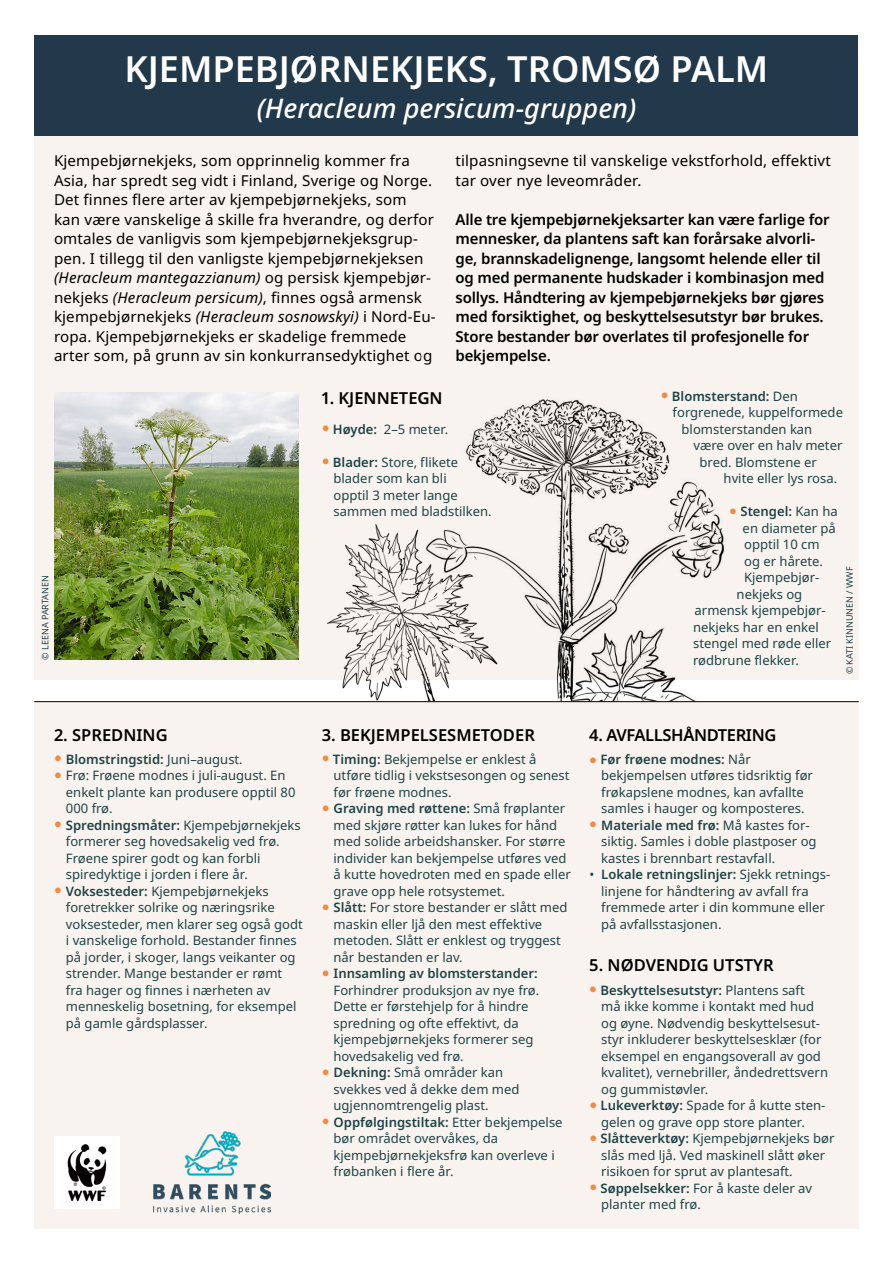
<style>
.page{position:relative;width:893px;height:1263px;background:#fff}
.page>*{position:absolute;margin:0;border:0;box-sizing:border-box;transform-origin:0 0}
.t1{font:600 36px "Noto Sans";color:#fff}
.t2{font:italic 500 27px "Noto Sans";color:#fff}
.t3{font:600 16.5px "Noto Sans";color:#000}
.t4{font:600 16.5px "Noto Sans";letter-spacing:-.025em;color:#000}
.t5{font:15px/19.5px "Noto Sans";letter-spacing:.01em;color:#000}
.t6{font:600 15px/19.5px "Noto Sans";letter-spacing:-.01em;color:#000}
.t7{font:13.05px/16.5px "Noto Sans";color:#1f4348}
.t8{font:600 13.05px "Noto Sans";color:#1f4348}
.t9{font:9px "Noto Sans";color:#1f4348}
.s1{font-style:italic}
.s2{font-family:"Georgia";color:#f28b40}
.s3{font-weight:600}
.s4{font-family:"Georgia";font-weight:400;color:#f28b40}
.s5{font-weight:400}
</style>
<div class="page">
<div style="left:34px;top:55px;width:825px;height:625px;background:#f8f3ee"></div>
<div style="left:34px;top:702px;width:825px;height:526px;background:#f8f3ee"></div>
<div style="left:35px;top:35px;width:823px;height:101px;background:#21394b"></div>
<img style="left:55px;top:1136px;width:64px;height:73px">
<img style="left:153px;top:1131px;width:117px;height:83px">
<img style="left:55px;top:392px;width:244px;height:267px">
<hr style="left:34px;top:701px;width:825px;height:1px;background:#000">
<img style="left:466px;top:399px;width:258px;height:302px">
<img style="left:319px;top:508px;width:204px;height:194px">
<h1 class="t1" style="left:125px;top:43px;width:645px">KJEMPEBJØRNEKJEKS, TROMSØ PALM</h1>
<h2 class="t2" style="left:257px;top:97px;width:381px">(Heracleum persicum-gruppen)</h2>
<p class="t5" style="left:54px;top:152px;width:383px">Kjempebjørnekjeks, som opprinnelig kommer fra Asia, har spredt seg vidt i Finland, Sverige og Norge.<br>Det finnes flere arter av kjempebjørnekjeks, som kan være vanskelige å skille fra hverandre, og derfor omtales de vanligvis som kjempebjørnekjeksgrup&shy;pen. I tillegg til den vanligste kjempebjørnekjeksen <span class="s1">(Heracleum mantegazzianum)</span> og persisk kjempebjør&shy;nekjeks <span class="s1">(Heracleum persicum)</span>, finnes også armensk kjempebjørnekjeks <span class="s1">(Heracleum sosnowskyi)</span> i Nord-Eu&shy;ropa. Kjempebjørnekjeks er skadelige fremmede arter som, på grunn av sin konkurransedyktighet og</p>
<p class="t5" style="left:455px;top:152px;width:377px">tilpasningsevne til vanskelige vekstforhold, effektivt tar over nye leveområder.</p>
<p class="t6" style="left:455px;top:210px;width:376px">Alle tre kjempebjørnekjeksarter kan være farlige for mennesker, da plantens saft kan forårsake alvorli&shy;ge, brannskadelignenge, langsomt helende eller til og med permanente hudskader i kombinasjon med sollys. Håndtering av kjempebjørnekjeks bør gjøres med forsiktighet, og beskyttelsesutstyr bør brukes.<br>Store bestander bør overlates til profesjonelle for bekjempelse.</p>
<p class="t9" style="left:41px;top:660px;width:86px;rotate:-90deg">© LEENA PARTANEN</p>
<p class="t3" style="left:322px;top:386px;width:122px">1. KJENNETEGN</p>
<p class="t7" style="left:322px;top:421px;width:128px"><span class="s2">●</span> <span class="s3">Høyde:</span> 2–5 meter.</p>
<p class="t7" style="left:334px;top:454px;width:160px;text-indent:-12px"><span class="s2">●</span> <span class="s3">Blader:</span> Store, flikete blader som kan bli<br>opptil 3 meter lange sammen med bladstilken.</p>
<p class="t8" style="left:661px;top:387px;width:139px"><span class="s4">●</span> Blomsterstand: <span class="s5">Den</span></p>
<p class="t7" style="left:673px;top:405px;width:172px">forgrenede, kuppelformede</p>
<p class="t7" style="left:682px;top:421px;width:132px">blomsterstanden kan</p>
<p class="t7" style="left:694px;top:438px;width:150px">være over en halv meter</p>
<p class="t7" style="left:700px;top:454px;width:119px">bred. Blomstene er</p>
<p class="t7" style="left:724px;top:471px;width:115px">hvite eller lys rosa.</p>
<p class="t8" style="left:729px;top:502px;width:110px"><span class="s4">●</span> Stengel: <span class="s5">Kan ha</span></p>
<p class="t7" style="left:743px;top:520px;width:95px">en diameter på</p>
<p class="t7" style="left:744px;top:537px;width:77px">opptil 10 cm</p>
<p class="t7" style="left:744px;top:553px;width:80px">og er hårete.</p>
<p class="t7" style="left:744px;top:570px;width:77px">Kjempebjør-</p>
<p class="t7" style="left:737px;top:586px;width:67px">nekjeks og</p>
<p class="t7" style="left:695px;top:603px;width:133px">armensk kjempebjør-</p>
<p class="t7" style="left:693px;top:619px;width:127px">nekjeks har en enkel</p>
<p class="t7" style="left:693px;top:636px;width:140px">stengel med røde eller</p>
<p class="t7" style="left:693px;top:652px;width:107px">rødbrune flekker.</p>
<p class="t9" style="left:845px;top:674px;width:109px;rotate:-90deg">© KATI KINNUNEN / WWF</p>
<p class="t3" style="left:54px;top:723px;width:115px">2. SPREDNING</p>
<p class="t8" style="left:54px;top:750px;width:190px"><span class="s4">●</span> Blomstringstid: <span class="s5">Juni–august.</span></p>
<p class="t7" style="left:66px;top:768px;width:231px;text-indent:-12px"><span class="s2">●</span> Frø: Frøene modnes i juli-august. En enkelt plante kan produsere opptil 80<br>000 frø.</p>
<p class="t7" style="left:66px;top:817px;width:236px;text-indent:-12px"><span class="s2">●</span> <span class="s3">Spredningsmåter:</span> Kjempebjørnekjeks formerer seg hovedsakelig ved frø.<br>Frøene spirer godt og kan forbli spiredyktige i jorden i flere år.</p>
<p class="t7" style="left:66px;top:883px;width:238px;text-indent:-12px"><span class="s2">●</span> <span class="s3">Voksesteder:</span> Kjempebjørnekjeks foretrekker solrike og næringsrike voksesteder, men klarer seg også godt i vanskelige forhold. Bestander finnes på jorder, i skoger, langs veikanter og strender. Mange bestander er rømt<br>fra hager og finnes i nærheten av menneskelig bosetning, for eksempel på gamle gårdsplasser.</p>
<p class="t3" style="left:322px;top:723px;width:215px">3. BEKJEMPELSESMETODER</p>
<p class="t7" style="left:334px;top:751px;width:237px;text-indent:-12px"><span class="s2">●</span> <span class="s3">Timing:</span> Bekjempelse er enklest å utføre tidlig i vekstsesongen og senest før frøene modnes.</p>
<p class="t7" style="left:334px;top:801px;width:239px;text-indent:-12px"><span class="s2">●</span> <span class="s3">Graving med røttene:</span> Små frøplanter med skjøre røtter kan lukes for hånd med solide arbeidshansker. For større individer kan bekjempelse utføres ved å kutte hovedroten med en spade eller grave opp hele rotsystemet.</p>
<p class="t7" style="left:334px;top:900px;width:235px;text-indent:-12px"><span class="s2">●</span> <span class="s3">Slått:</span> For store bestander er slått med maskin eller ljå den mest effektive metoden. Slått er enklest og tryggest når bestanden er lav.</p>
<p class="t7" style="left:334px;top:966px;width:207px;text-indent:-12px"><span class="s2">●</span> <span class="s3">Innsamling av blomsterstander:<br></span>Forhindrer produksjon av nye frø.<br>Dette er førstehjelp for å hindre spredning og ofte effektivt, da kjempebjørnekjeks formerer seg hovedsakelig ved frø.</p>
<p class="t7" style="left:334px;top:1065px;width:187px;text-indent:-12px"><span class="s2">●</span> <span class="s3">Dekning:</span> Små områder kan svekkes ved å dekke dem med ugjennomtrengelig plast.</p>
<p class="t7" style="left:334px;top:1114px;width:231px;text-indent:-12px"><span class="s2">●</span> <span class="s3">Oppfølgingstiltak:</span> Etter bekjempelse bør området overvåkes, da kjempebjørnekjeksfrø kan overleve i frøbanken i flere år.</p>
<p class="t4" style="left:589px;top:723px;width:188px">4. AVFALLSHÅNDTERING</p>
<p class="t7" style="left:601px;top:751px;width:213px;text-indent:-12px"><span class="s2">●</span> <span class="s3">Før frøene modnes:</span> Når bekjempelsen utføres tidsriktig før frøkapslene modnes, kan avfallte samles i hauger og komposteres.</p>
<p class="t7" style="left:601px;top:817px;width:217px;text-indent:-12px"><span class="s2">●</span> <span class="s3">Materiale med frø:</span> Må kastes for&shy;siktig. Samles i doble plastposer og kastes i brennbart restavfall.</p>
<p class="t7" style="left:601px;top:867px;width:231px;text-indent:-12px">• <span class="s3">Lokale retningslinjer:</span> Sjekk retnings&shy;linjene for håndtering av avfall fra fremmede arter i din kommune eller på avfallsstasjonen.</p>
<p class="t3" style="left:589px;top:954px;width:186px">5. NØDVENDIG UTSTYR</p>
<p class="t7" style="left:601px;top:982px;width:228px;text-indent:-12px"><span class="s2">●</span> <span class="s3">Beskyttelsesutstyr:</span> Plantens saft<br>må ikke komme i kontakt med hud og øyne. Nødvendig beskyttelsesut&shy;styr inkluderer beskyttelsesklær (for eksempel en engangsoverall av god kvalitet), vernebriller, åndedrettsvern og gummistøvler.</p>
<p class="t7" style="left:601px;top:1098px;width:226px;text-indent:-12px"><span class="s2">●</span> <span class="s3">Lukeverktøy:</span> Spade for å kutte sten&shy;gelen og grave opp store planter.</p>
<p class="t7" style="left:601px;top:1131px;width:235px;text-indent:-12px"><span class="s2">●</span> <span class="s3">Slåtteverktøy:</span> Kjempebjørnekjeks bør slås med ljå. Ved maskinell slått øker risikoen for sprut av plantesaft.</p>
<p class="t7" style="left:601px;top:1180px;width:212px;text-indent:-12px"><span class="s2">●</span> <span class="s3">Søppelsekker:</span> For å kaste deler av planter med frø.</p>
</div>
